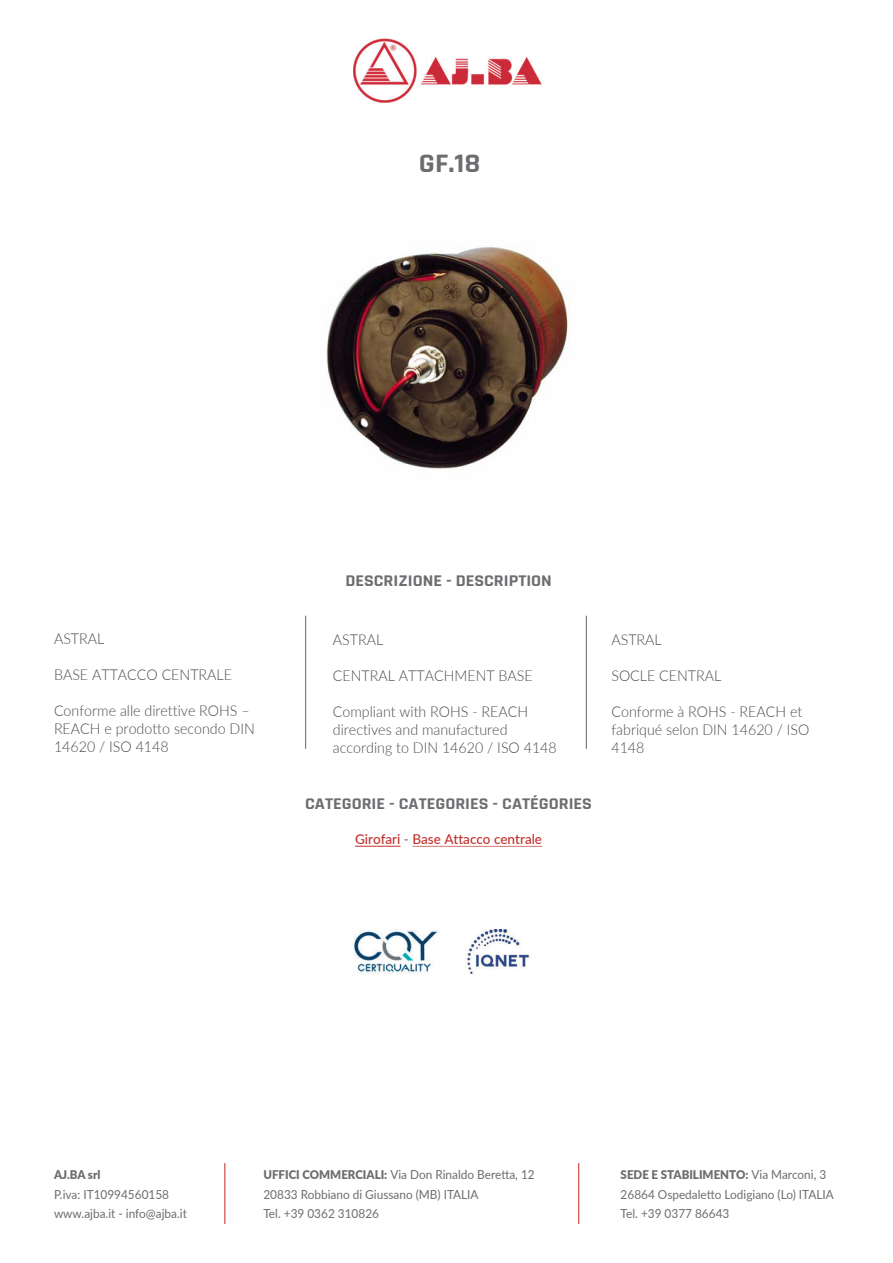
<style>
.page{position:relative;width:893px;height:1263px;background:#fff}
.page>*{position:absolute;margin:0;border:0;box-sizing:border-box;transform-origin:0 0}
.t1{font:700 27px "Rajdhani";color:#6c6d70;scale:1.1 1}
.t2{font:700 16.5px "Rajdhani";color:#6c6d70;scale:1.1 1}
.t3{font:300 15px/18px "Lato";color:#4b4c4d;scale:.95 1}
.t4{font:500 13.5px "Lato";color:#c3302b}
.t5{font:12.45px/19.5px "Lato";color:#6c6d70;scale:.95 1}
.t6{font:900 12px "Lato";color:#6c6d70;scale:.96 1}
.s1{color:#6c6d70}
.s2{font-weight:900;font-size:12px}
.s3{font-weight:400;font-size:12.45px}
</style>
<div class="page">
<img style="left:353px;top:38px;width:189px;height:65px">
<hr style="left:305px;top:616px;width:1px;height:133px;background:#6c6d70">
<hr style="left:586px;top:616px;width:1px;height:133px;background:#6c6d70">
<hr style="left:412px;top:846px;width:130px;height:1px;background:#c3302b">
<hr style="left:355px;top:846px;width:46px;height:1px;background:#c3302b">
<img style="left:353px;top:929px;width:86px;height:45px">
<img style="left:465px;top:929px;width:65px;height:45px">
<hr style="left:224px;top:1163px;width:1px;height:61px;background:#c3302b">
<hr style="left:578px;top:1163px;width:1px;height:61px;background:#c3302b">
<img style="left:326px;top:247px;width:244px;height:223px">
<h1 class="t1" style="left:419px;top:147px;width:58px">GF.18</h1>
<p class="t3" style="left:54px;top:629px;width:55px">ASTRAL</p>
<p class="t3" style="left:54px;top:665px;width:189px">BASE ATTACCO CENTRALE</p>
<p class="t3" style="left:54px;top:701px;width:213px">Conforme alle direttive ROHS –<br>REACH e prodotto secondo DIN<br>14620 / ISO 4148</p>
<p class="t2" style="left:345px;top:571px;width:189px">DESCRIZIONE - DESCRIPTION</p>
<p class="t3" style="left:333px;top:630px;width:55px">ASTRAL</p>
<p class="t3" style="left:333px;top:666px;width:212px">CENTRAL ATTACHMENT BASE</p>
<p class="t3" style="left:333px;top:702px;width:237px">Compliant with ROHS - REACH directives and manufactured according to DIN 14620 / ISO 4148</p>
<p class="t2" style="left:305px;top:794px;width:262px">CATEGORIE - CATEGORIES - CATÉGORIES</p>
<p class="t4" style="left:355px;top:829px;width:189px">Girofari <span class="s1">-</span> Base Attacco centrale</p>
<p class="t3" style="left:611px;top:630px;width:55px">ASTRAL</p>
<p class="t3" style="left:611px;top:666px;width:117px">SOCLE CENTRAL</p>
<p class="t3" style="left:611px;top:702px;width:210px">Conforme à ROHS - REACH et fabriqué selon DIN 14620 / ISO<br>4148</p>
<p class="t6" style="left:54px;top:1166px;width:50px">AJ.BA srl</p>
<p class="t5" style="left:54px;top:1184px;width:141px">P.iva: IT10994560158 www.ajba.it - info@ajba.it</p>
<p class="t5" style="left:263px;top:1165px;width:287px"><span class="s2">UFFICI COMMERCIALI:</span> Via Don Rinaldo Beretta, 12<br>20833 Robbiano di Giussano (MB) ITALIA<br>Tel. +39 0362 310826</p>
<p class="t6" style="left:621px;top:1166px;width:216px">SEDE E STABILIMENTO: <span class="s3">Via Marconi, 3</span></p>
<p class="t5" style="left:621px;top:1184px;width:226px">26864 Ospedaletto Lodigiano (Lo) ITALIA<br>Tel. +39 0377 86643</p>
</div>
